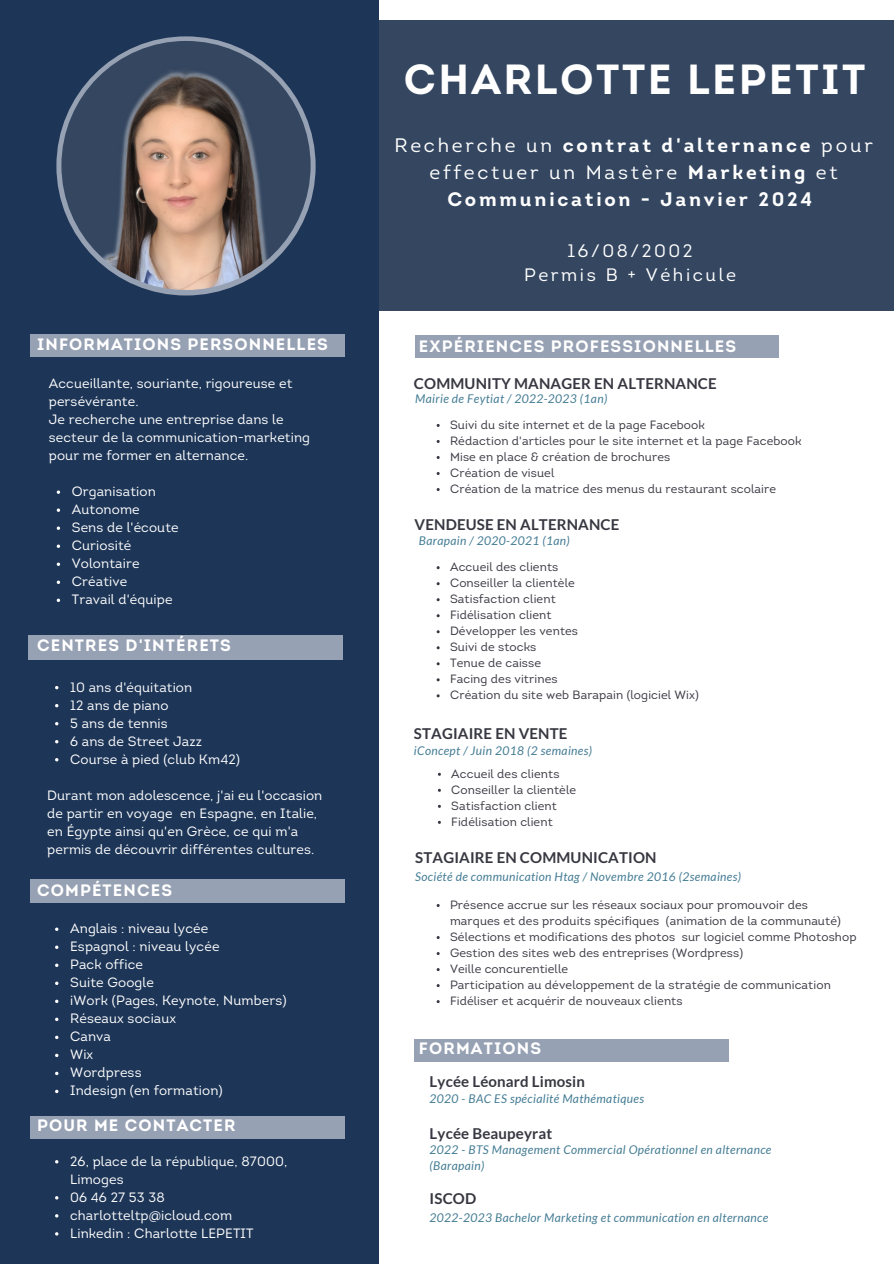
<style>
.page{position:relative;width:894px;height:1264px;background:#fff}
.page>*{position:absolute;margin:0;border:0;box-sizing:border-box;transform-origin:0 0}
.t1{font:700 42px "Intro";letter-spacing:.06em;color:#fff}
.t2{font:700 19.5px/27px "Intro";letter-spacing:.14em;color:#fff;text-align:center}
.t3{font:18px "Intro";letter-spacing:.14em;color:#fff}
.t4{font:700 16.5px "Intro";letter-spacing:.07em;color:#fff}
.t5{font:700 15px "Lato";letter-spacing:.01em;color:#373741}
.t6{font:13.5px/18px "Intro";letter-spacing:.01em;color:#fff}
.t7{font:12px/16px "Intro";letter-spacing:.01em;color:#373741}
.t8{font:italic 12px/16px "Lato";letter-spacing:.03em;color:#447c94}
.s1{font-weight:400}
</style>
<div class="page">
<div style="left:336px;top:20px;width:557px;height:291px;background:#344660"></div>
<div style="left:0;top:0;width:379px;height:1263px;background:#1d3557"></div>
<div style="left:30px;top:334px;width:314px;height:22px;background:#97a1b4"></div>
<div style="left:29px;top:635px;width:314px;height:25px;background:#97a1b4"></div>
<svg style="left:56px;top:36px;width:259px;height:259px;background:#8d98ac"></svg>
<img style="left:61px;top:41px;width:249px;height:249px;border-radius:50%">
<div style="left:30px;top:879px;width:314px;height:24px;background:#97a1b4"></div>
<div style="left:30px;top:1116px;width:314px;height:23px;background:#97a1b4"></div>
<div style="left:414px;top:335px;width:364px;height:23px;background:#97a1b4"></div>
<div style="left:414px;top:1039px;width:314px;height:23px;background:#97a1b4"></div>
<svg style="left:57px;top:490px;width:3px;height:4px"></svg>
<svg style="left:57px;top:508px;width:3px;height:4px"></svg>
<svg style="left:57px;top:526px;width:3px;height:4px"></svg>
<svg style="left:57px;top:544px;width:3px;height:4px"></svg>
<svg style="left:57px;top:562px;width:3px;height:4px"></svg>
<svg style="left:57px;top:580px;width:3px;height:4px"></svg>
<svg style="left:57px;top:598px;width:3px;height:4px"></svg>
<p class="t4" style="left:37px;top:338px;width:292px">INFORMATIONS PERSONNELLES</p>
<p class="t6" style="left:49px;top:375px;width:245px">Accueillante, souriante, rigoureuse et persévérante.</p>
<p class="t6" style="left:49px;top:411px;width:263px">Je recherche une entreprise dans le secteur de la communication-marketing pour me former en alternance.</p>
<p class="t6" style="left:72px;top:483px;width:85px">Organisation</p>
<p class="t6" style="left:72px;top:502px;width:69px">Autonome</p>
<p class="t6" style="left:72px;top:520px;width:108px">Sens de l'écoute</p>
<p class="t6" style="left:72px;top:538px;width:61px">Curiosité</p>
<p class="t6" style="left:72px;top:556px;width:69px">Volontaire</p>
<p class="t6" style="left:72px;top:574px;width:57px">Créative</p>
<p class="t6" style="left:72px;top:592px;width:102px">Travail d'équipe</p>
<p class="t4" style="left:37px;top:639px;width:195px">CENTRES D'INTÉRETS</p>
<p class="t6" style="left:70px;top:679px;width:124px">10 ans d'équitation</p>
<p class="t6" style="left:70px;top:697px;width:100px">12 ans de piano</p>
<p class="t6" style="left:70px;top:715px;width:99px">5 ans de tennis</p>
<p class="t6" style="left:70px;top:733px;width:133px">6 ans de Street Jazz</p>
<p class="t6" style="left:70px;top:751px;width:171px">Course à pied (club Km42)</p>
<p class="t6" style="left:47px;top:787px;width:276px">Durant mon adolescence, j'ai eu l'occasion de partir en voyage en Espagne, en Italie, en Égypte ainsi qu'en Grèce, ce qui m'a permis de découvrir différentes cultures.</p>
<p class="t4" style="left:37px;top:883px;width:136px">COMPÉTENCES</p>
<p class="t6" style="left:70px;top:920px;width:139px">Anglais : niveau lycée</p>
<p class="t6" style="left:70px;top:938px;width:151px">Espagnol : niveau lycée</p>
<p class="t6" style="left:70px;top:956px;width:74px">Pack office</p>
<p class="t6" style="left:70px;top:974px;width:85px">Suite Google</p>
<p class="t6" style="left:70px;top:992px;width:218px">iWork (Pages, Keynote, Numbers)</p>
<p class="t6" style="left:70px;top:1010px;width:107px">Réseaux sociaux</p>
<p class="t6" style="left:70px;top:1028px;width:42px">Canva</p>
<p class="t6" style="left:70px;top:1046px;width:25px">Wix</p>
<p class="t6" style="left:70px;top:1064px;width:73px">Wordpress</p>
<p class="t6" style="left:70px;top:1082px;width:154px">Indesign (en formation)</p>
<p class="t4" style="left:37px;top:1118px;width:200px">POUR ME CONTACTER</p>
<p class="t6" style="left:70px;top:1153px;width:218px">26, place de la république, 87000,<br>Limoges</p>
<p class="t6" style="left:70px;top:1189px;width:96px">06 46 27 53 38</p>
<p class="t6" style="left:70px;top:1207px;width:163px">charlotteltp@icloud.com</p>
<p class="t6" style="left:70px;top:1225px;width:185px">Linkedin : Charlotte LEPETIT</p>
<p class="t1" style="left:404px;top:63px;width:463px">CHARLOTTE LEPETIT</p>
<p class="t2" style="left:394px;top:133px;width:479px"><span class="s1">Recherche un</span> contrat d'alternance <span class="s1">pour effectuer un Mastère</span> Marketing <span class="s1">et<br></span>Communication - Janvier 2024</p>
<p class="t3" style="left:567px;top:243px;width:126px">16/08/2002</p>
<p class="t3" style="left:524px;top:268px;width:213px">Permis B + Véhicule</p>
<p class="t4" style="left:419px;top:339px;width:318px">EXPÉRIENCES PROFESSIONNELLES</p>
<p class="t5" style="left:414px;top:374px;width:304px">COMMUNITY MANAGER EN ALTERNANCE</p>
<p class="t8" style="left:415px;top:390px;width:193px">Mairie de Feytiat / 2022-2023 (1an)</p>
<p class="t7" style="left:450px;top:418px;width:256px">Suivi du site internet et de la page Facebook</p>
<p class="t7" style="left:450px;top:434px;width:353px">Rédaction d'articles pour le site internet et la page Facebook</p>
<p class="t7" style="left:450px;top:450px;width:222px">Mise en place &amp; création de brochures</p>
<p class="t7" style="left:450px;top:466px;width:106px">Création de visuel</p>
<p class="t7" style="left:450px;top:482px;width:327px">Création de la matrice des menus du restaurant scolaire</p>
<p class="t5" style="left:414px;top:515px;width:206px">VENDEUSE EN ALTERNANCE</p>
<p class="t8" style="left:419px;top:532px;width:152px">Barapain / 2020-2021 (1an)</p>
<p class="t7" style="left:450px;top:560px;width:110px">Accueil des clients</p>
<p class="t7" style="left:450px;top:576px;width:126px">Conseiller la clientèle</p>
<p class="t7" style="left:450px;top:592px;width:107px">Satisfaction client</p>
<p class="t7" style="left:450px;top:608px;width:103px">Fidélisation client</p>
<p class="t7" style="left:450px;top:624px;width:129px">Développer les ventes</p>
<p class="t7" style="left:450px;top:640px;width:88px">Suivi de stocks</p>
<p class="t7" style="left:450px;top:656px;width:92px">Tenue de caisse</p>
<p class="t7" style="left:450px;top:672px;width:109px">Facing des vitrines</p>
<p class="t7" style="left:450px;top:688px;width:250px">Création du site web Barapain (logiciel Wix)</p>
<p class="t5" style="left:414px;top:724px;width:155px">STAGIAIRE EN VENTE</p>
<p class="t8" style="left:414px;top:742px;width:180px">iConcept / Juin 2018 (2 semaines)</p>
<p class="t7" style="left:451px;top:766px;width:110px">Accueil des clients</p>
<p class="t7" style="left:451px;top:782px;width:126px">Conseiller la clientèle</p>
<p class="t7" style="left:451px;top:798px;width:107px">Satisfaction client</p>
<p class="t7" style="left:451px;top:814px;width:103px">Fidélisation client</p>
<p class="t5" style="left:415px;top:848px;width:243px">STAGIAIRE EN COMMUNICATION</p>
<p class="t7" style="left:450px;top:898px;width:392px">Présence accrue sur les réseaux sociaux pour promouvoir des marques et des produits spécifiques (animation de la communauté)</p>
<p class="t7" style="left:450px;top:930px;width:408px">Sélections et modifications des photos sur logiciel comme Photoshop</p>
<p class="t7" style="left:450px;top:946px;width:294px">Gestion des sites web des entreprises (Wordpress)</p>
<p class="t7" style="left:450px;top:962px;width:120px">Veille concurentielle</p>
<p class="t7" style="left:450px;top:978px;width:382px">Participation au développement de la stratégie de communication</p>
<p class="t7" style="left:450px;top:994px;width:234px">Fidéliser et acquérir de nouveaux clients</p>
<p class="t8" style="left:415px;top:868px;width:327px">Société de communication Htag / Novembre 2016 (2semaines)</p>
<p class="t4" style="left:419px;top:1041px;width:123px">FORMATIONS</p>
<p class="t5" style="left:429px;top:1072px;width:157px">Lycée Léonard Limosin</p>
<p class="t5" style="left:429px;top:1124px;width:124px">Lycée Beaupeyrat</p>
<p class="t8" style="left:429px;top:1089px;width:216px">2020 - BAC ES spécialité Mathématiques</p>
<p class="t8" style="left:429px;top:1140px;width:343px">2022 - BTS Management Commercial Opérationnel en alternance (Barapain)</p>
<p class="t5" style="left:429px;top:1188px;width:48px">ISCOD</p>
<p class="t8" style="left:429px;top:1209px;width:340px">2022-2023 Bachelor Marketing et communication en alternance</p>
</div>
